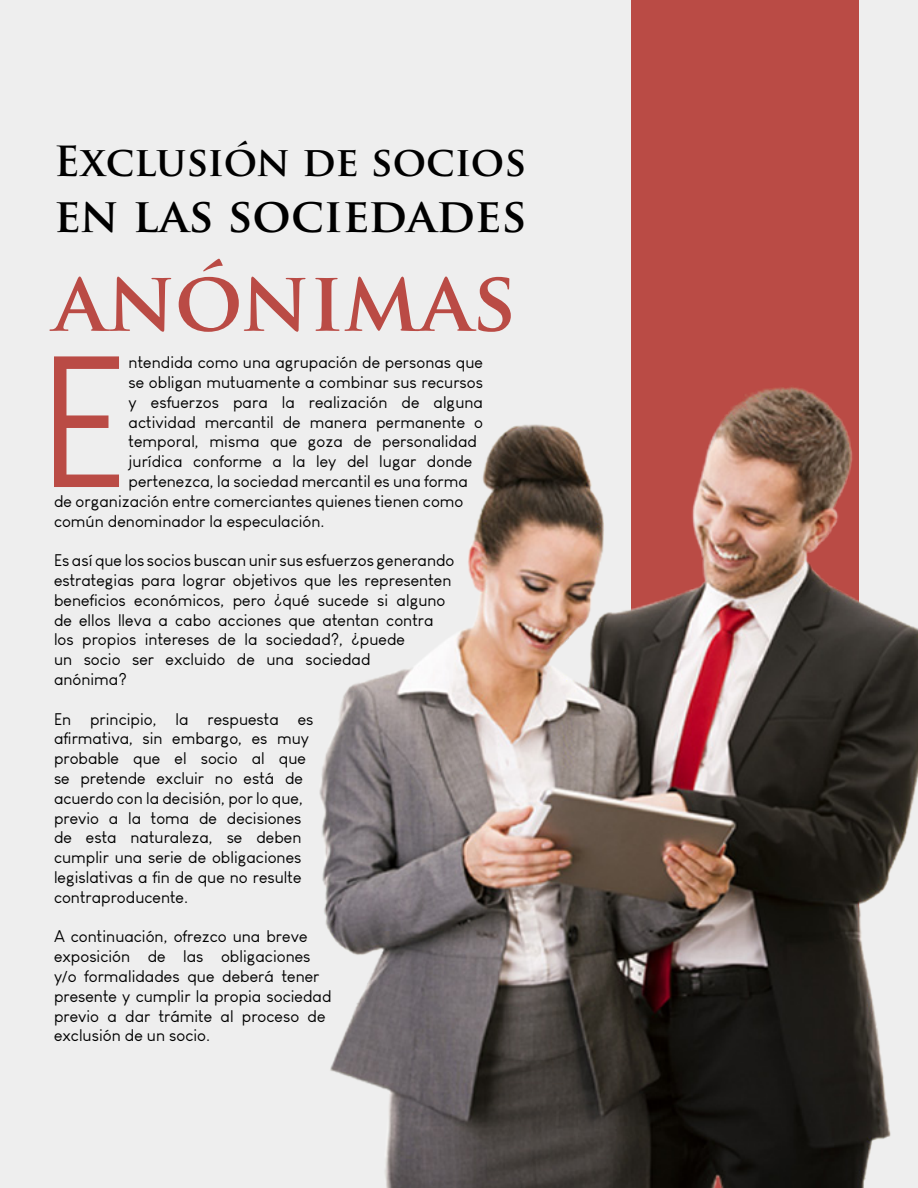
<style>
.page{position:relative;width:918px;height:1188px;background:#eee}
.page>*{position:absolute;margin:0;border:0;box-sizing:border-box;transform-origin:0 0}
.t1{font:182.7px "Louis George Cafe";color:#ba4b45}
.t2{font:700 82.5px "Trajan Pro";color:#ba4b45}
.t3{font:700 46.5px "Trajan Pro";color:#000}
.t4{font:700 40.5px "Trajan Pro";letter-spacing:-.005em;color:#000}
.t5{font:16.5px/19.8px "Louis George Cafe";color:#000}
</style>
<div class="page">
<div style="left:632px;top:0;width:228px;height:1188px;background:#ba4b45"></div>
<img style="left:385px;top:356px;width:533px;height:832px">
<svg style="left:319px;top:356px;width:164px;height:778px"></svg>
<p class="t4" style="left:54px;top:136px;width:474px">Exclusión de socios</p>
<p class="t3" style="left:54px;top:186px;width:474px">en las sociedades</p>
<p class="t2" style="left:54px;top:249px;width:464px">anónimas</p>
<p class="t1" style="left:39px;top:314px;width:92px">E</p>
<p class="t5" style="left:129px;top:353px;width:356px">ntendida como una agrupación de personas que</p>
<p class="t5" style="left:129px;top:372px;width:356px">se obligan mutuamente a combinar sus recursos</p>
<p class="t5" style="left:129px;top:392px;width:356px">y esfuerzos para la realización de alguna</p>
<p class="t5" style="left:129px;top:412px;width:356px">actividad mercantil de manera permanente o</p>
<p class="t5" style="left:129px;top:432px;width:350px">temporal, misma que goza de personalidad</p>
<p class="t5" style="left:129px;top:452px;width:345px">jurídica conforme a la ley del lugar donde</p>
<p class="t5" style="left:129px;top:471px;width:341px">pertenezca, la sociedad mercantil es una forma</p>
<p class="t5" style="left:54px;top:491px;width:411px">de organización entre comerciantes quienes tienen como</p>
<p class="t5" style="left:54px;top:511px;width:272px">común denominador la especulación.</p>
<p class="t5" style="left:54px;top:551px;width:402px">Es así que los socios buscan unir sus esfuerzos generando estrategias para lograr objetivos que les representen beneficios económicos, pero ¿qué sucede si alguno de ellos lleva a cabo acciones que atentan contra los propios intereses de la sociedad?, ¿puede<br>un socio ser excluido de una sociedad<br>anónima?</p>
<p class="t5" style="left:54px;top:709px;width:261px">En principio, la respuesta es afirmativa, sin embargo, es muy probable que el socio al que se pretende excluir no está de acuerdo con la decisión, por lo que, previo a la toma de decisiones de esta naturaleza, se deben cumplir una serie de obligaciones legislativas a fin de que no resulte contraproducente.</p>
<p class="t5" style="left:54px;top:927px;width:279px">A continuación, ofrezco una breve exposición de las obligaciones y/o formalidades que deberá tener presente y cumplir la propia sociedad previo a dar trámite al proceso de exclusión de un socio.</p>
</div>
